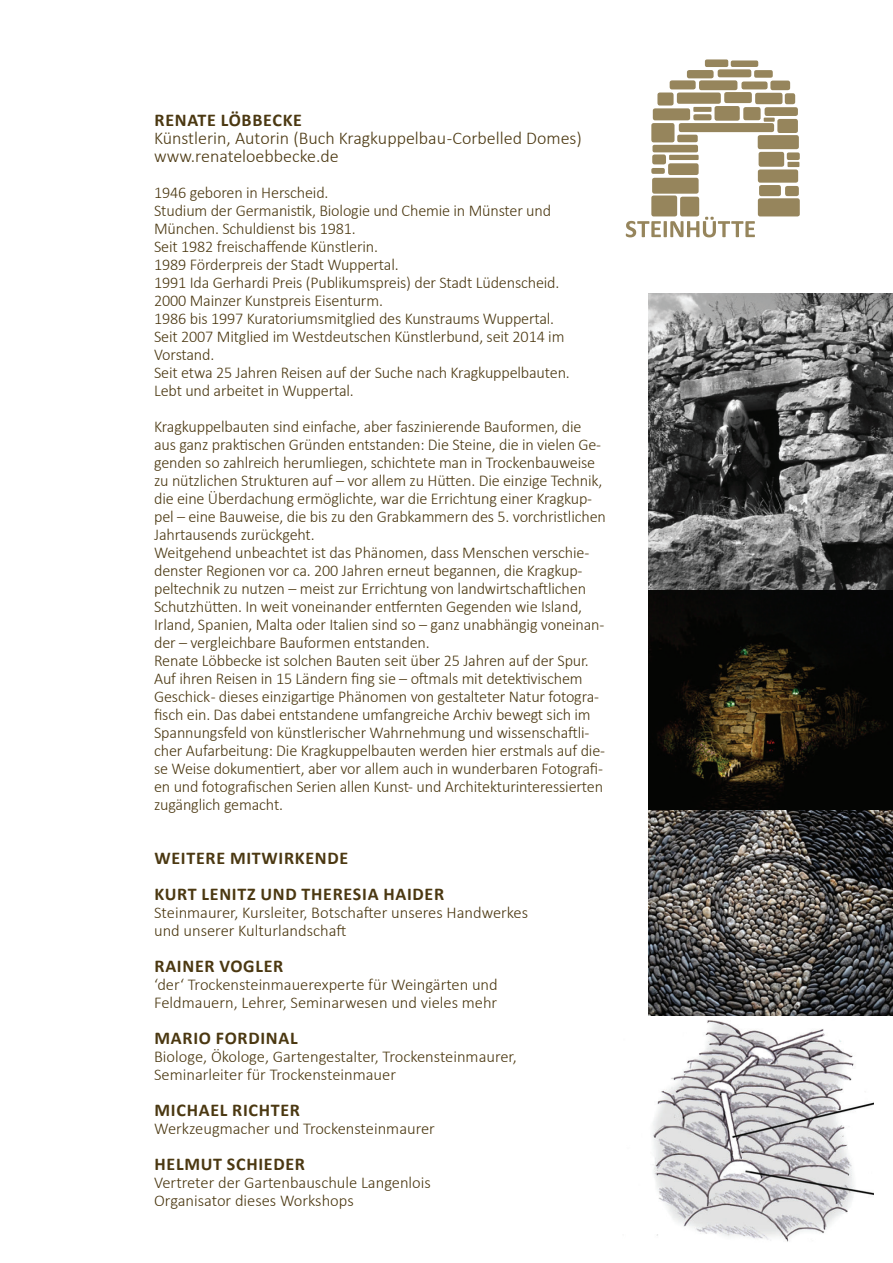
<style>
.page{position:relative;width:893px;height:1263px;background:#fff}
.page>*{position:absolute;margin:0;border:0;box-sizing:border-box;transform-origin:0 0}
.t1{font:700 18px/36px "Calibri";letter-spacing:.04em;color:#4b3811}
.t2{font:300 18px/18px "Calibri";color:#4b3811}
.t3{font:300 16.5px/18px "Calibri";letter-spacing:-.01em;color:#4b3811}
</style>
<div class="page">
<img style="left:648px;top:1015px;width:225px;height:227px">
<img style="left:648px;top:293px;width:245px;height:297px">
<img style="left:648px;top:810px;width:245px;height:205px">
<img style="left:648px;top:590px;width:245px;height:220px">
<svg style="left:626px;top:217px;width:129px;height:20px"></svg>
<div style="left:651px;top:195px;width:26px;height:21px;background:#96855c;border-radius:2px"></div>
<div style="left:680px;top:197px;width:19px;height:19px;background:#96855c;border-radius:2px"></div>
<div style="left:652px;top:178px;width:47px;height:16px;background:#96855c;border-radius:2px"></div>
<div style="left:668px;top:163px;width:31px;height:12px;background:#96855c;border-radius:2px"></div>
<div style="left:651px;top:168px;width:14px;height:6px;background:#96855c;border-radius:2px"></div>
<div style="left:652px;top:154px;width:14px;height:10px;background:#96855c;border-radius:2px"></div>
<div style="left:669px;top:155px;width:30px;height:5px;background:#96855c"></div>
<div style="left:652px;top:145px;width:46px;height:7px;background:#96855c;border-radius:2px"></div>
<div style="left:651px;top:123px;width:23px;height:19px;background:#96855c;border-radius:2px"></div>
<div style="left:677px;top:135px;width:21px;height:7px;background:#96855c;border-radius:2px"></div>
<div style="left:679px;top:123px;width:95px;height:9px;background:#96855c;border-radius:2px"></div>
<div style="left:758px;top:135px;width:41px;height:14px;background:#96855c;border-radius:2px"></div>
<div style="left:777px;top:119px;width:21px;height:14px;background:#96855c;border-radius:2px"></div>
<div style="left:759px;top:152px;width:25px;height:15px;background:#96855c;border-radius:2px"></div>
<div style="left:787px;top:152px;width:13px;height:8px;background:#96855c;border-radius:2px"></div>
<div style="left:787px;top:162px;width:12px;height:5px;background:#96855c"></div>
<div style="left:758px;top:169px;width:40px;height:14px;background:#96855c;border-radius:2px"></div>
<div style="left:759px;top:185px;width:22px;height:11px;background:#96855c;border-radius:2px"></div>
<div style="left:785px;top:186px;width:14px;height:10px;background:#96855c;border-radius:2px"></div>
<div style="left:758px;top:198px;width:42px;height:18px;background:#96855c;border-radius:2px"></div>
<div style="left:653px;top:108px;width:37px;height:12px;background:#96855c;border-radius:2px"></div>
<div style="left:693px;top:114px;width:18px;height:6px;background:#96855c;border-radius:2px"></div>
<div style="left:714px;top:106px;width:26px;height:15px;background:#96855c;border-radius:2px"></div>
<div style="left:743px;top:107px;width:18px;height:13px;background:#96855c;border-radius:2px"></div>
<svg style="left:764px;top:118px;width:11px;height:4px"></svg>
<div style="left:765px;top:107px;width:33px;height:9px;background:#96855c;border-radius:2px"></div>
<div style="left:693px;top:107px;width:18px;height:5px;background:#96855c"></div>
<div style="left:657px;top:93px;width:17px;height:13px;background:#96855c;border-radius:2px"></div>
<div style="left:677px;top:93px;width:44px;height:11px;background:#96855c;border-radius:2px"></div>
<div style="left:724px;top:92px;width:28px;height:11px;background:#96855c;border-radius:2px"></div>
<div style="left:755px;top:93px;width:27px;height:11px;background:#96855c;border-radius:2px"></div>
<div style="left:785px;top:93px;width:10px;height:11px;background:#96855c;border-radius:2px"></div>
<div style="left:670px;top:80px;width:26px;height:9px;background:#96855c;border-radius:2px"></div>
<div style="left:699px;top:80px;width:38px;height:10px;background:#96855c;border-radius:2px"></div>
<div style="left:741px;top:81px;width:27px;height:8px;background:#96855c;border-radius:2px"></div>
<div style="left:770px;top:81px;width:20px;height:9px;background:#96855c;border-radius:2px"></div>
<div style="left:687px;top:70px;width:27px;height:8px;background:#96855c;border-radius:2px"></div>
<div style="left:718px;top:69px;width:33px;height:8px;background:#96855c;border-radius:2px"></div>
<div style="left:754px;top:70px;width:19px;height:8px;background:#96855c;border-radius:2px"></div>
<div style="left:705px;top:59px;width:23px;height:8px;background:#96855c;border-radius:2px"></div>
<div style="left:731px;top:60px;width:27px;height:7px;background:#96855c;border-radius:2px"></div>
<p class="t1" style="left:154px;top:102px;width:149px">RENATE LÖBBECKE</p>
<p class="t2" style="left:154px;top:129px;width:429px">Künstlerin, Autorin (Buch Kragkuppelbau -Corbelled Domes) www.renateloebbecke.de</p>
<p class="t3" style="left:154px;top:183px;width:417px">1946 geboren in Herscheid.<br>Studium der Germanistik, Biologie und Chemie in Münster und München. Schuldienst bis 1981.<br>Seit 1982 freischaffende Künstlerin.<br>1989 Förderpreis der Stadt Wuppertal.<br>1991 Ida Gerhardi Preis (Publikumspreis) der Stadt Lüdenscheid.<br>2000 Mainzer Kunstpreis Eisenturm.<br>1986 bis 1997 Kuratoriumsmitglied des Kunstraums Wuppertal.<br>Seit 2007 Mitglied im Westdeutschen Künstlerbund, seit 2014 im Vorstand.<br>Seit etwa 25 Jahren Reisen auf der Suche nach Kragkuppelbauten.<br>Lebt und arbeitet in Wuppertal.</p>
<p class="t3" style="left:154px;top:417px;width:453px">Kragkuppelbauten sind einfache, aber faszinierende Bauformen, die aus ganz praktischen Gründen entstanden: Die Steine, die in vielen Ge&shy;genden so zahlreich herumliegen, schichtete man in Trockenbauweise zu nützlichen Strukturen auf – vor allem zu Hütten. Die einzige Technik, die eine Überdachung ermöglichte, war die Errichtung einer Kragkup&shy;pel – eine Bauweise, die bis zu den Grabkammern des 5. vorchristlichen Jahrtausends zurückgeht.<br>Weitgehend unbeachtet ist das Phänomen, dass Menschen verschie&shy;denster Regionen vor ca. 200 Jahren erneut begannen, die Kragkup&shy;peltechnik zu nutzen – meist zur Errichtung von landwirtschaftlichen Schutzhütten. In weit voneinander entfernten Gegenden wie Island, Irland, Spanien, Malta oder Italien sind so – ganz unabhängig voneinan&shy;der – vergleichbare Bauformen entstanden.<br>Renate Löbbecke ist solchen Bauten seit über 25 Jahren auf der Spur.<br>Auf ihren Reisen in 15 Ländern fing sie – oftmals mit detektivischem Geschick - dieses einzigartige Phänomen von gestalteter Natur fotogra&shy;fisch ein. Das dabei entstandene umfangreiche Archiv bewegt sich im Spannungsfeld von künstlerischer Wahrnehmung und wissenschaftli&shy;cher Aufarbeitung: Die Kragkuppelbauten werden hier erstmals auf die&shy;se Weise dokumentiert, aber vor allem auch in wunderbaren Fotografi&shy;en und fotografischen Serien allen Kunst- und Architekturinteressierten zugänglich gemacht.</p>
<p class="t1" style="left:154px;top:840px;width:291px">WEITERE MITWIRKENDE<br>KURT LENITZ UND THERESIA HAIDER</p>
<p class="t3" style="left:154px;top:903px;width:375px">Steinmaurer, Kursleiter, Botschafter unseres Handwerkes und unserer Kulturlandschaft</p>
<p class="t1" style="left:154px;top:948px;width:130px">RAINER VOGLER</p>
<p class="t3" style="left:154px;top:975px;width:345px">‘der‘ Trockensteinmauerexperte für Weingärten und<br>Feldmauern, Lehrer, Seminarwesen und vieles mehr</p>
<p class="t1" style="left:154px;top:1020px;width:145px">MARIO FORDINAL</p>
<p class="t3" style="left:154px;top:1047px;width:364px">Biologe, Ökologe, Gartengestalter, Trockensteinmaurer,<br>Seminarleiter für Trockensteinmauer</p>
<p class="t1" style="left:154px;top:1092px;width:147px">MICHAEL RICHTER</p>
<p class="t3" style="left:154px;top:1119px;width:282px">Werkzeugmacher und Trockensteinmaurer</p>
<p class="t1" style="left:154px;top:1146px;width:152px">HELMUT SCHIEDER</p>
<p class="t3" style="left:154px;top:1173px;width:278px">Vertreter der Gartenbauschule Langenlois<br>Organisator dieses Workshops</p>
</div>
